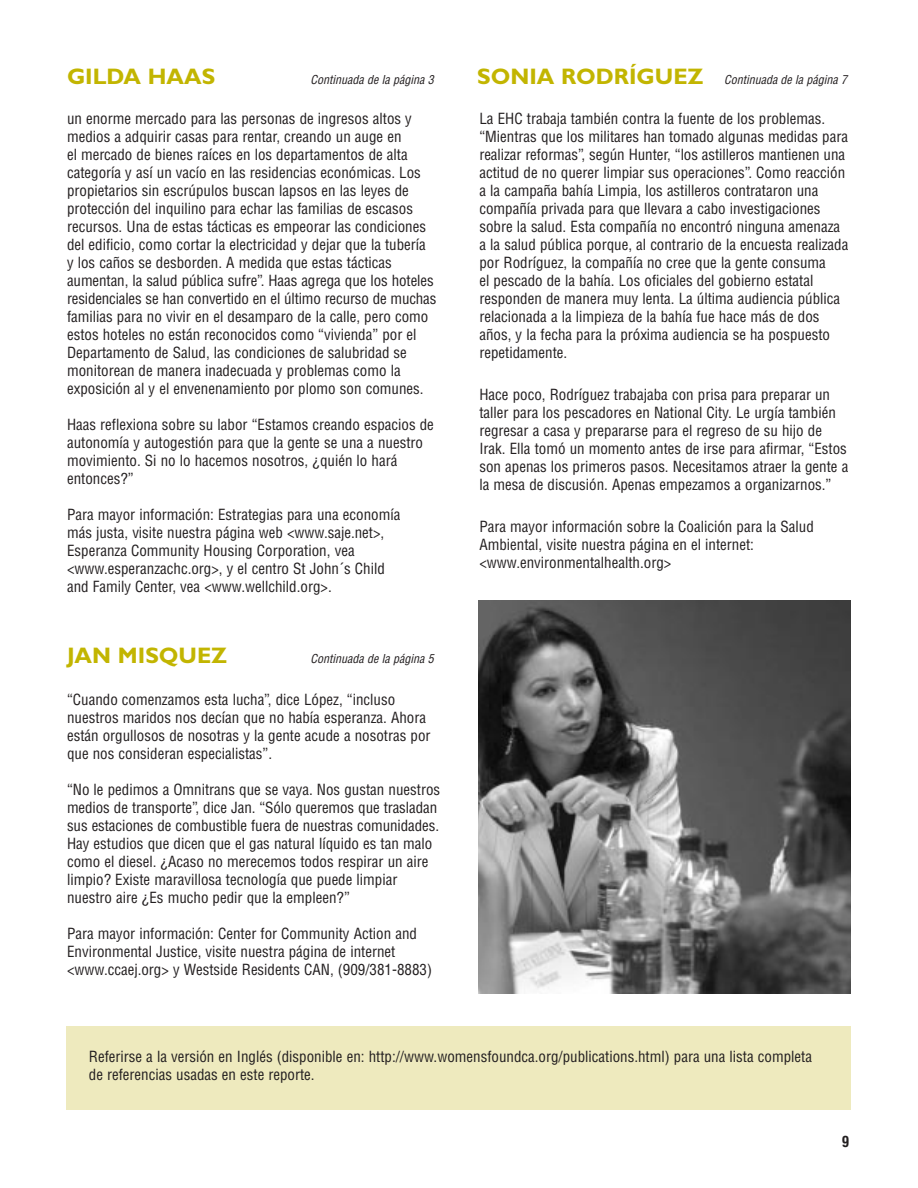
<style>
.page{position:relative;width:918px;height:1188px;background:#fff}
.page>*{position:absolute;margin:0;border:0;box-sizing:border-box;transform-origin:0 0}
.t1{font:700 22.5px "Gill Sans";color:#c2b501}
.t2{font:condensed 15px/18px "Helvetica";color:#231f20}
.t3{font:700 condensed 15px "Helvetica";color:#231f20}
.t4{font:italic condensed 12px "Helvetica";color:#231f20}
.s1{font-family:"Gill Sans";font-weight:700;font-style:normal;font-stretch:normal;font-size:22.5px;color:#c2b501}
</style>
<div class="page">
<img style="left:479px;top:600px;width:371px;height:394px">
<div style="left:66px;top:1027px;width:784px;height:83px;background:#eeeabe"></div>
<h1 class="t1" style="left:67px;top:69px;width:150px">GILDA HAAS</h1>
<p class="t4" style="left:311px;top:75px;width:125px">Continuada de la página 3</p>
<p class="t2" style="left:67px;top:111px;width:371px">un enorme mercado para las personas de ingresos altos y medios a adquirir casas para rentar, creando un auge en<br>el mercado de bienes raíces en los departamentos de alta categoría y así un vacío en las residencias económicas. Los propietarios sin escrúpulos buscan lapsos en las leyes de protección del inquilino para echar las familias de escasos recursos. Una de estas tácticas es empeorar las condiciones del edificio, como cortar la electricidad y dejar que la tubería<br>y los caños se desborden. A medida que estas tácticas aumentan, la salud pública sufre”. Haas agrega que los hoteles residenciales se han convertido en el último recurso de muchas familias para no vivir en el desamparo de la calle, pero como estos hoteles no están reconocidos como “vivienda” por el Departamento de Salud, las condiciones de salubridad se monitorean de manera inadecuada y problemas como la exposición al y el envenenamiento por plomo son comunes.</p>
<p class="t2" style="left:67px;top:417px;width:368px">Haas reflexiona sobre su labor “Estamos creando espacios de autonomía y autogestión para que la gente se una a nuestro movimiento. Si no lo hacemos nosotros, ¿quién lo hará entonces?”</p>
<p class="t2" style="left:67px;top:507px;width:335px">Para mayor información: Estrategias para una economía más justa, visite nuestra página web &lt;www.saje.net&gt;, Esperanza Community Housing Corporation, vea &lt;www.esperanzachc.org&gt;, y el centro St John´s Child and Family Center, vea &lt;www.wellchild.org&gt;.</p>
<h1 class="t1" style="left:67px;top:648px;width:162px">JAN MISQUEZ</h1>
<p class="t4" style="left:311px;top:654px;width:125px">Continuada de la página 5</p>
<p class="t2" style="left:67px;top:692px;width:365px">“Cuando comenzamos esta lucha”, dice López, “incluso nuestros maridos nos decían que no había esperanza. Ahora están orgullosos de nosotras y la gente acude a nosotras por que nos consideran especialistas”.</p>
<p class="t2" style="left:67px;top:782px;width:375px">“No le pedimos a Omnitrans que se vaya. Nos gustan nuestros medios de transporte”, dice Jan. “Sólo queremos que trasladan sus estaciones de combustible fuera de nuestras comunidades.<br>Hay estudios que dicen que el gas natural líquido es tan malo como el diesel. ¿Acaso no merecemos todos respirar un aire limpio? Existe maravillosa tecnología que puede limpiar nuestro aire ¿Es mucho pedir que la empleen?”</p>
<p class="t2" style="left:67px;top:926px;width:367px">Para mayor información: Center for Community Action and<br>Environmental Justice, visite nuestra página de internet &lt;www.ccaej.org&gt; y Westside Residents CAN, (909/381-8883)</p>
<p class="t4" style="left:477px;top:75px;width:372px"><span class="s1">SONIA RODRÍGUEZ</span> Continuada de la página 7</p>
<p class="t2" style="left:479px;top:111px;width:370px">La EHC trabaja también contra la fuente de los problemas. “Mientras que los militares han tomado algunas medidas para realizar reformas”, según Hunter, “los astilleros mantienen una actitud de no querer limpiar sus operaciones”. Como reacción a la campaña bahía Limpia, los astilleros contrataron una compañía privada para que llevara a cabo investigaciones sobre la salud. Esta compañía no encontró ninguna amenaza a la salud pública porque, al contrario de la encuesta realizada por Rodríguez, la compañía no cree que la gente consuma<br>el pescado de la bahía. Los oficiales del gobierno estatal responden de manera muy lenta. La última audiencia pública relacionada a la limpieza de la bahía fue hace más de dos años, y la fecha para la próxima audiencia se ha pospuesto repetidamente.</p>
<p class="t2" style="left:479px;top:387px;width:370px">Hace poco, Rodríguez trabajaba con prisa para preparar un taller para los pescadores en National City. Le urgía también regresar a casa y prepararse para el regreso de su hijo de Irak. Ella tomó un momento antes de irse para afirmar, “Estos son apenas los primeros pasos. Necesitamos atraer la gente a la mesa de discusión. Apenas empezamos a organizarnos.”</p>
<p class="t2" style="left:479px;top:519px;width:336px">Para mayor información sobre la Coalición para la Salud<br>Ambiental, visite nuestra página en el internet: &lt;www.environmentalhealth.org&gt;</p>
<p class="t2" style="left:89px;top:1048px;width:725px">Referirse a la versión en Inglés (disponible en: http://www.womensfoundca.org/publications.html) para una lista completa de referencias usadas en este reporte.</p>
<p class="t3" style="left:842px;top:1136px;width:9px">9</p>
</div>
